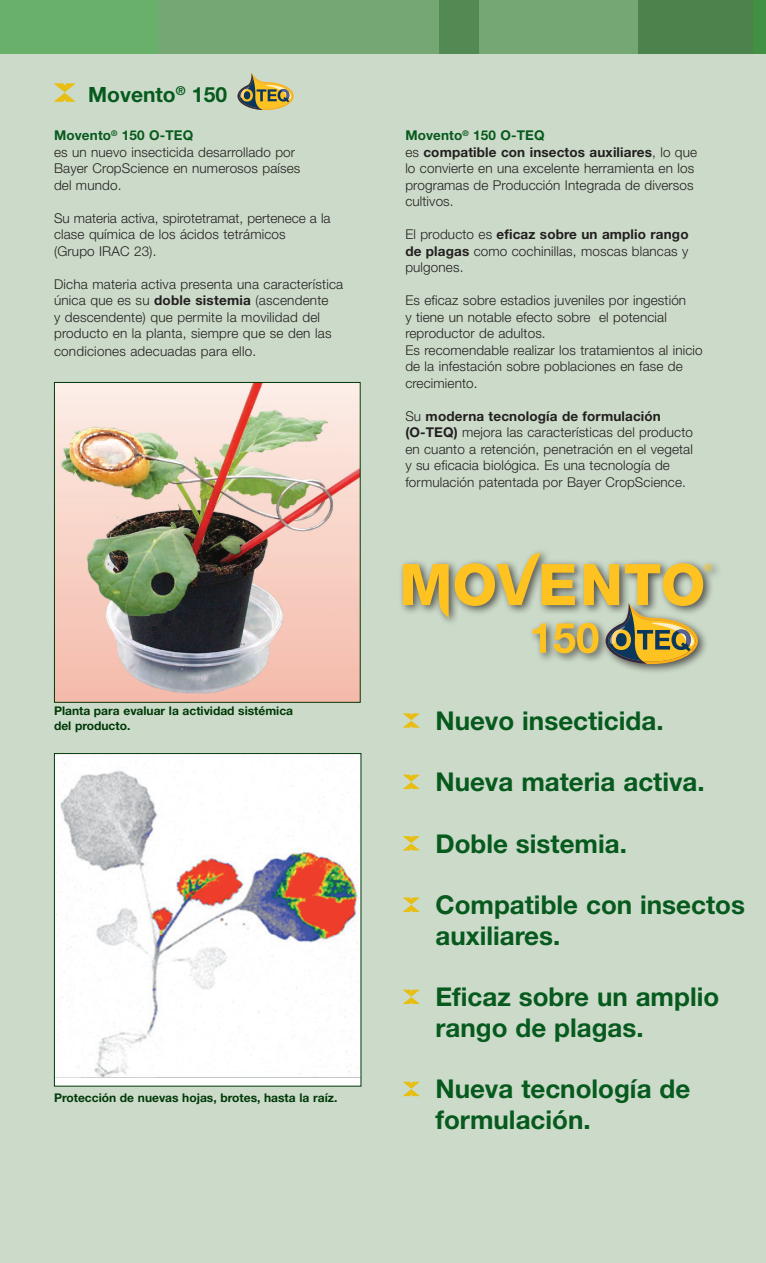
<style>
.page{position:relative;width:766px;height:1263px;background:#fff}
.page>*{position:absolute;margin:0;border:0;box-sizing:border-box;transform-origin:0 0}
.t1{font:700 25.95px/30.8px "Helvetica Neue LT Std";color:#075a1e}
.t2{font:700 21px "Helvetica Neue LT Std";color:#075a1e}
.t3{font:300 13.5px/16.5px "Helvetica Neue LT Std";letter-spacing:.01em;color:#231f20}
.t4{font:700 12px/15px "Helvetica Neue LT Std";color:#003907}
.s1{font-weight:700;color:#075a1e}
.s2{font-weight:700}
</style>
<div class="page">
<div style="left:0;top:0;width:765px;height:1263px;background:#ccdbc9"></div>
<div style="left:0;top:0;width:765px;height:54px;background:#75a774"></div>
<div style="left:638px;top:0;width:127px;height:54px;background:#4c834d"></div>
<div style="left:0;top:0;width:157px;height:54px;background:#69b16a"></div>
<div style="left:753px;top:0;width:12px;height:54px;background:#429044"></div>
<div style="left:439px;top:0;width:39px;height:54px;background:#538953"></div>
<svg style="left:54px;top:83px;width:21px;height:19px"></svg>
<svg style="left:237px;top:73px;width:57px;height:37px"></svg>
<div style="left:54px;top:753px;width:307px;height:333px;background:#fff"></div>
<img style="left:56px;top:763px;width:303px;height:314px">
<div style="left:54px;top:753px;width:307px;height:333px;border:1px solid #003907"></div>
<img style="left:56px;top:384px;width:302px;height:317px">
<div style="left:54px;top:382px;width:306px;height:321px;border:1px solid #003907"></div>
<svg style="left:403px;top:713px;width:16px;height:15px"></svg>
<svg style="left:403px;top:775px;width:16px;height:14px"></svg>
<svg style="left:403px;top:836px;width:16px;height:14px"></svg>
<svg style="left:403px;top:897px;width:16px;height:15px"></svg>
<svg style="left:403px;top:990px;width:16px;height:14px"></svg>
<svg style="left:403px;top:1082px;width:16px;height:14px"></svg>
<div style="left:397px;top:548px;width:325px;height:127px;background:#231f20;opacity:.75"></div>
<svg style="left:403px;top:564px;width:45px;height:54px;background:#d9ba55"></svg>
<svg style="left:454px;top:552px;width:257px;height:112px"></svg>
<h2 class="t2" style="left:88px;top:81px;width:140px">Movento<sup>®</sup> 150</h2>
<p class="t3" style="left:54px;top:127px;width:248px"><span class="s1">Movento</span><sup>®</sup> <span class="s1">150 O-Teq<br></span>es un nuevo insecticida desarrollado por<br>Bayer CropScience en numerosos países del mundo.</p>
<p class="t3" style="left:54px;top:210px;width:278px">Su materia activa, spirotetramat, pertenece a la clase química de los ácidos tetrámicos<br>(Grupo IRAC 23).</p>
<p class="t3" style="left:54px;top:276px;width:291px">Dicha materia activa presenta una característica única que es su <span class="s2">doble sistemia</span> (ascendente<br>y descendente) que permite la movilidad del producto en la planta, siempre que se den las</p>
<p class="t3" style="left:54px;top:343px;width:203px">condiciones adecuadas para ello.</p>
<p class="t3" style="left:405px;top:127px;width:293px"><span class="s1">Movento</span><sup>®</sup> <span class="s1">150 O-Teq<br></span>es <span class="s2">compatible con insectos auxiliares</span>, lo que lo convierte en una excelente herramienta en los programas de Producción Integrada de diversos cultivos.</p>
<p class="t3" style="left:405px;top:226px;width:285px;text-align:justify">El producto es <span class="s2">eficaz sobre un amplio rango de plagas</span> como cochinillas, moscas blancas y pulgones.</p>
<p class="t3" style="left:405px;top:292px;width:299px">Es eficaz sobre estadios juveniles por ingestión<br>y tiene un notable efecto sobre el potencial reproductor de adultos.<br>Es recomendable realizar los tratamientos al inicio de la infestación sobre poblaciones en fase de crecimiento.</p>
<p class="t3" style="left:405px;top:408px;width:289px">Su <span class="s2">moderna tecnología de formulación (O-TEQ)</span> mejora las características del producto en cuanto a retención, penetración en el vegetal y su eficacia biológica. Es una tecnología de formulación patentada por Bayer CropScience.</p>
<p class="t4" style="left:54px;top:703px;width:240px">Planta para evaluar la actividad sistémica del producto.</p>
<p class="t4" style="left:54px;top:1090px;width:285px">Protección de nuevas hojas, brotes, hasta la raíz.</p>
<h1 class="t1" style="left:435px;top:705px;width:229px">Nuevo insecticida.</h1>
<h1 class="t1" style="left:435px;top:766px;width:271px">Nueva materia activa.</h1>
<h1 class="t1" style="left:435px;top:827px;width:193px">Doble sistemia.</h1>
<h1 class="t1" style="left:435px;top:889px;width:311px">Compatible con insectos auxiliares.</h1>
<h1 class="t1" style="left:435px;top:981px;width:285px;text-indent:-16px">Eficaz sobre un amplio rango de plagas.</h1>
<h1 class="t1" style="left:435px;top:1073px;width:256px">Nueva tecnología de formulación.</h1>
</div>
